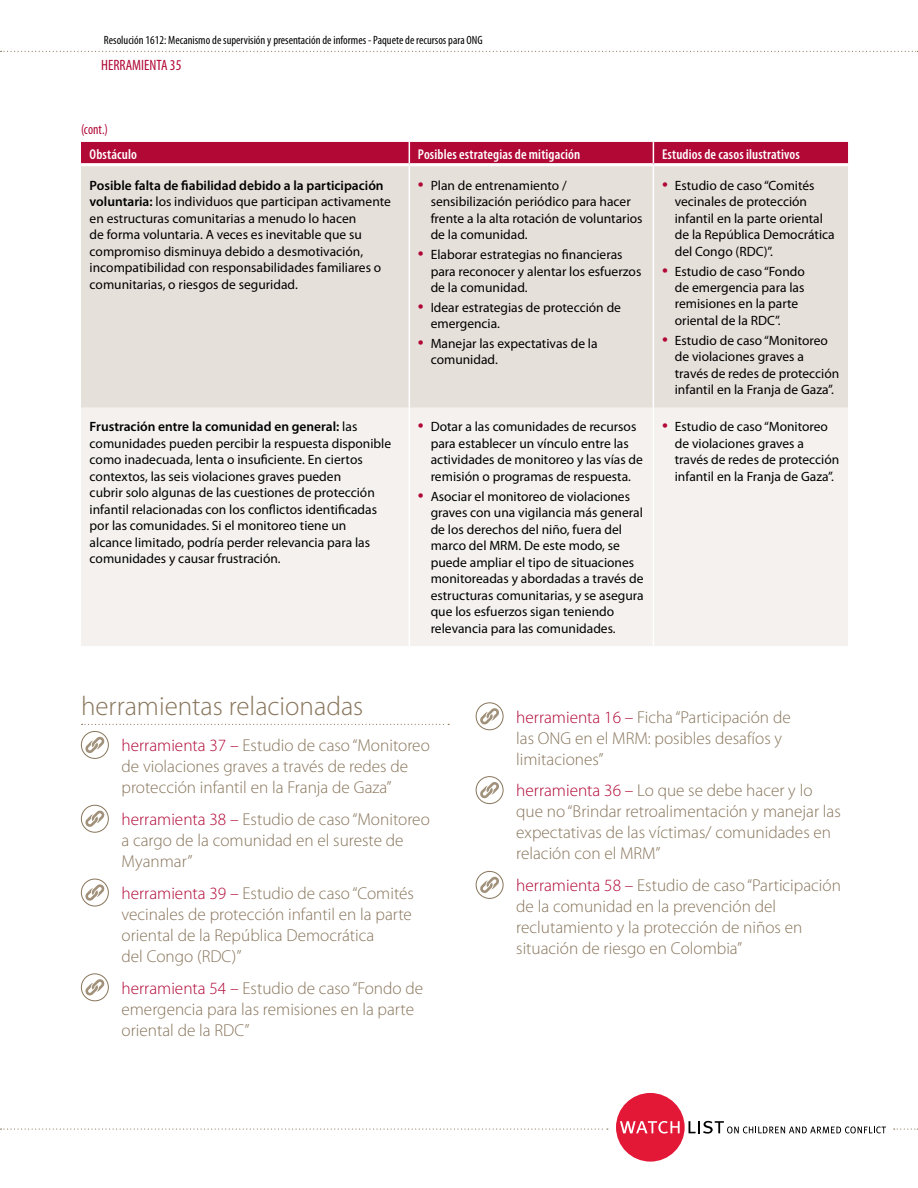
<style>
.page{position:relative;width:918px;height:1188px;background:#fff}
.page>*{position:absolute;margin:0;border:0;box-sizing:border-box;transform-origin:0 0}
.t1{font:300 27px "Myriad Pro";color:#88755b}
.t2{font:300 17.25px/21px "Myriad Pro";color:#88755b}
.t3{font:condensed 15px "Myriad Pro";color:#b10836}
.t4{font:600 condensed 14.25px "Myriad Pro";letter-spacing:.01em;color:#fff}
.t5{font:condensed 14.25px "Myriad Pro";color:#b10836;scale:.93 1}
.t6{font:13.5px/16.5px "Myriad Pro";color:#000}
.t7{font:condensed 12px "Myriad Pro";color:#000}
.s1{font-weight:600}
.s2{font-size:21px;color:#b10836}
.s3{color:#b10836}
</style>
<div class="page">
<svg style="left:1px;top:1129px;width:607px;height:1px"></svg>
<div style="left:616px;top:1093px;width:69px;height:69px;background:#e31837;border-radius:50%"></div>
<svg style="left:620px;top:1121px;width:60px;height:13px"></svg>
<svg style="left:689px;top:1121px;width:197px;height:13px"></svg>
<svg style="left:894px;top:1129px;width:24px;height:1px"></svg>
<svg style="left:1px;top:51px;width:917px;height:1px"></svg>
<div style="left:81px;top:166px;width:767px;height:242px;background:#e6e0da"></div>
<div style="left:81px;top:408px;width:767px;height:238px;background:#f4f1ee"></div>
<hr style="left:409px;top:166px;width:1px;height:242px;background:#fff">
<hr style="left:653px;top:166px;width:1px;height:242px;background:#fff">
<hr style="left:409px;top:408px;width:1px;height:238px;background:#fff">
<hr style="left:653px;top:408px;width:1px;height:238px;background:#fff">
<svg style="left:82px;top:724px;width:367px;height:1px"></svg>
<svg style="left:81px;top:731px;width:27px;height:27px"></svg>
<div style="left:81px;top:731px;width:28px;height:28px;border:1px solid #88755b;border-radius:50%"></div>
<svg style="left:85px;top:737px;width:20px;height:16px"></svg>
<svg style="left:81px;top:805px;width:27px;height:27px"></svg>
<div style="left:81px;top:805px;width:28px;height:28px;border:1px solid #88755b;border-radius:50%"></div>
<svg style="left:85px;top:811px;width:20px;height:16px"></svg>
<svg style="left:81px;top:879px;width:27px;height:27px"></svg>
<div style="left:81px;top:879px;width:28px;height:27px;border:1px solid #88755b;border-radius:50%"></div>
<svg style="left:85px;top:884px;width:20px;height:17px"></svg>
<svg style="left:81px;top:974px;width:27px;height:27px"></svg>
<div style="left:81px;top:973px;width:28px;height:28px;border:1px solid #88755b;border-radius:50%"></div>
<svg style="left:85px;top:979px;width:20px;height:16px"></svg>
<svg style="left:476px;top:703px;width:27px;height:27px"></svg>
<div style="left:476px;top:702px;width:27px;height:28px;border:1px solid #88755b;border-radius:50%"></div>
<svg style="left:480px;top:708px;width:19px;height:16px"></svg>
<svg style="left:476px;top:777px;width:27px;height:27px"></svg>
<div style="left:476px;top:776px;width:27px;height:28px;border:1px solid #88755b;border-radius:50%"></div>
<svg style="left:480px;top:782px;width:19px;height:16px"></svg>
<svg style="left:476px;top:871px;width:27px;height:27px"></svg>
<div style="left:476px;top:871px;width:27px;height:28px;border:1px solid #88755b;border-radius:50%"></div>
<svg style="left:480px;top:877px;width:19px;height:16px"></svg>
<div style="left:81px;top:142px;width:767px;height:21px;background:#b10836"></div>
<p class="t7" style="left:104px;top:34px;width:380px">Resolución 1612: Mecanismo de supervisión y presentación de informes - Paquete de recursos para ONG</p>
<p class="t3" style="left:101px;top:56px;width:82px">HERRAMIENTA 35</p>
<p class="t5" style="left:81px;top:121px;width:30px">(cont.)</p>
<p class="t4" style="left:90px;top:146px;width:49px">Obstáculo</p>
<p class="t4" style="left:418px;top:146px;width:164px">Posibles estrategias de mitigación</p>
<p class="t4" style="left:662px;top:146px;width:139px">Estudios de casos ilustrativos</p>
<p class="t6" style="left:90px;top:177px;width:303px"><span class="s1">Posible falta de fiabilidad debido a la participación voluntaria:</span> los individuos que participan activamente en estructuras comunitarias a menudo lo hacen<br>de forma voluntaria. A veces es inevitable que su compromiso disminuya debido a desmotivación, incompatibilidad con responsabilidades familiares o comunitarias, o riesgos de seguridad.</p>
<p class="t6" style="left:431px;top:177px;width:213px;text-indent:-13px"><span class="s2">•</span> Plan de entrenamiento / sensibilización periódico para hacer frente a la alta rotación de voluntarios de la comunidad.</p>
<p class="t6" style="left:431px;top:246px;width:212px;text-indent:-13px"><span class="s2">•</span> Elaborar estrategias no financieras para reconocer y alentar los esfuerzos de la comunidad.</p>
<p class="t6" style="left:431px;top:299px;width:192px;text-indent:-13px"><span class="s2">•</span> Idear estrategias de protección de emergencia.</p>
<p class="t6" style="left:431px;top:335px;width:168px;text-indent:-13px"><span class="s2">•</span> Manejar las expectativas de la comunidad.</p>
<p class="t6" style="left:90px;top:419px;width:303px"><span class="s1">Frustración entre la comunidad en general:</span> las comunidades pueden percibir la respuesta disponible como inadecuada, lenta o insuficiente. En ciertos contextos, las seis violaciones graves pueden<br>cubrir solo algunas de las cuestiones de protección infantil relacionadas con los conflictos identificadas por las comunidades. Si el monitoreo tiene un alcance limitado, podría perder relevancia para las comunidades y causar frustración.</p>
<p class="t6" style="left:431px;top:419px;width:214px;text-indent:-13px"><span class="s2">•</span> Dotar a las comunidades de recursos para establecer un vínculo entre las actividades de monitoreo y las vías de remisión o programas de respuesta.</p>
<p class="t6" style="left:431px;top:488px;width:214px;text-indent:-13px"><span class="s2">•</span> Asociar el monitoreo de violaciones graves con una vigilancia más general de los derechos del niño, fuera del marco del MRM. De este modo, se puede ampliar el tipo de situaciones monitoreadas y abordadas a través de estructuras comunitarias, y se asegura que los esfuerzos sigan teniendo relevancia para las comunidades.</p>
<p class="t6" style="left:675px;top:177px;width:161px;text-indent:-13px"><span class="s2">•</span> Estudio de caso “Comités vecinales de protección infantil en la parte oriental de la República Democrática del Congo (RDC)”.</p>
<p class="t6" style="left:675px;top:263px;width:132px;text-indent:-13px"><span class="s2">•</span> Estudio de caso “Fondo de emergencia para las remisiones en la parte oriental de la RDC”.</p>
<p class="t6" style="left:675px;top:332px;width:166px;text-indent:-13px"><span class="s2">•</span> Estudio de caso “Monitoreo de violaciones graves a través de redes de protección infantil en la Franja de Gaza”.</p>
<p class="t6" style="left:675px;top:419px;width:166px;text-indent:-13px"><span class="s2">•</span> Estudio de caso “Monitoreo de violaciones graves a través de redes de protección infantil en la Franja de Gaza”.</p>
<h1 class="t1" style="left:81px;top:691px;width:284px">herramientas relacionadas</h1>
<p class="t2" style="left:121px;top:735px;width:310px"><span class="s3">herramienta 37 –</span> Estudio de caso “Monitoreo de violaciones graves a través de redes de protección infantil en la Franja de Gaza”</p>
<p class="t2" style="left:121px;top:809px;width:310px"><span class="s3">herramienta 38 –</span> Estudio de caso “Monitoreo a cargo de la comunidad en el sureste de<br>Myanmar”</p>
<p class="t2" style="left:121px;top:883px;width:294px"><span class="s3">herramienta 39 –</span> Estudio de caso “Comités vecinales de protección infantil en la parte oriental de la República Democrática<br>del Congo (RDC)”</p>
<p class="t2" style="left:121px;top:978px;width:303px"><span class="s3">herramienta 54 –</span> Estudio de caso “Fondo de emergencia para las remisiones en la parte oriental de la RDC”</p>
<p class="t2" style="left:516px;top:707px;width:276px"><span class="s3">herramienta 16 –</span> Ficha “Participación de las ONG en el MRM: posibles desafíos y limitaciones”</p>
<p class="t2" style="left:516px;top:781px;width:326px"><span class="s3">herramienta 36 –</span> Lo que se debe hacer y lo que no “Brindar retroalimentación y manejar las expectativas de las víctimas/ comunidades en relación con el MRM”</p>
<p class="t2" style="left:516px;top:875px;width:326px"><span class="s3">herramienta 58 –</span> Estudio de caso “Participación de la comunidad en la prevención del reclutamiento y la protección de niños en situación de riesgo en Colombia”</p>
</div>
